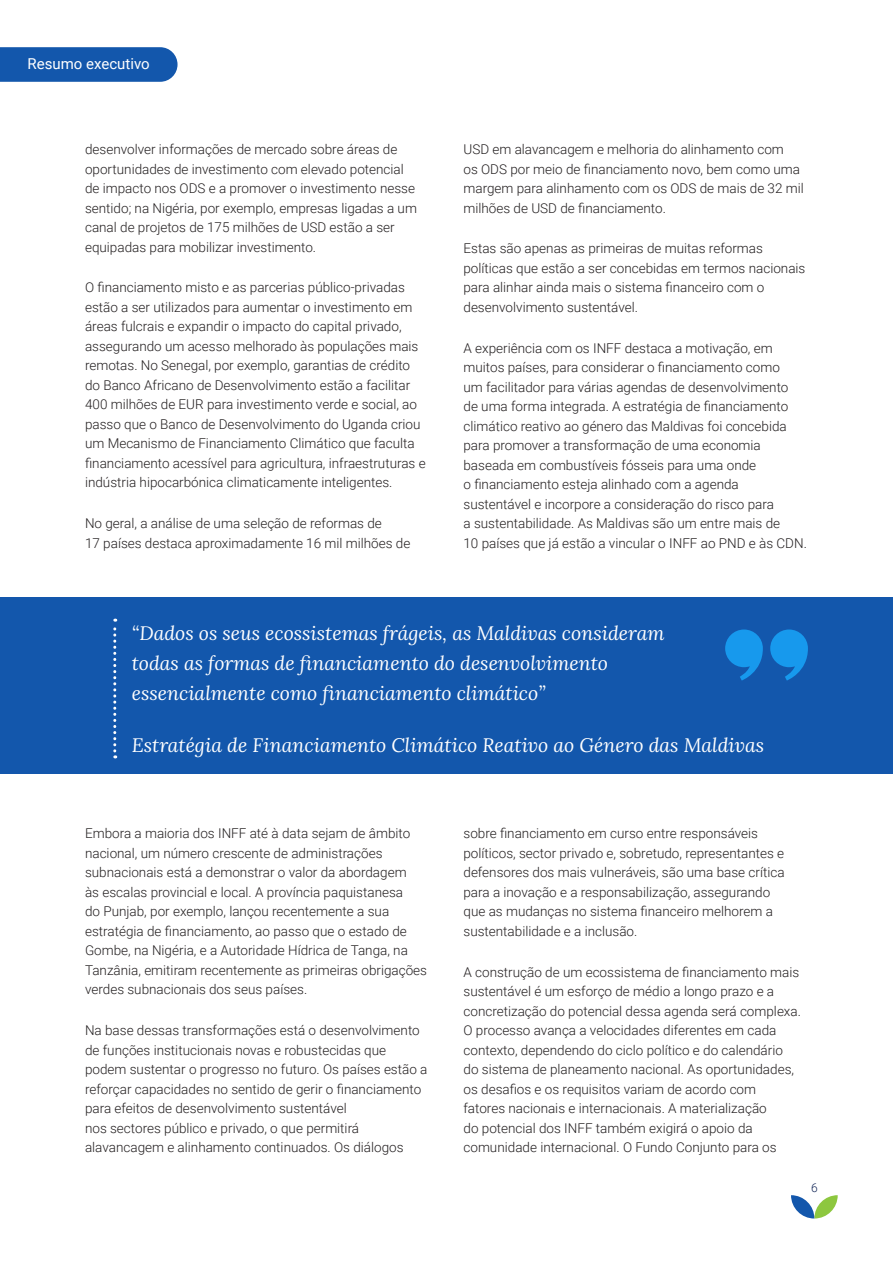
<style>
.page{position:relative;width:893px;height:1263px;background:#fff}
.page>*{position:absolute;margin:0;border:0;box-sizing:border-box;transform-origin:0 0}
.Quote-Ch-1{font:italic 19.5px/30px "Lora";color:#fff}
.t1{font:15px "Roboto";color:#fff}
.Body_text{font:300 13.5px/19.5px "Roboto";color:#231f20}
.t2{font:300 12px "Roboto";color:#0f2355}
</style>
<div class="page">
<svg style="left:791px;top:1195px;width:47px;height:23px"></svg>
<svg style="left:0;top:47px;width:178px;height:35px;background:#1b5cae"></svg>
<div style="left:0;top:598px;width:893px;height:176px;background:#1357ac"></div>
<svg style="left:113px;top:619px;width:3px;height:139px"></svg>
<svg style="left:725px;top:629px;width:38px;height:51px"></svg>
<svg style="left:770px;top:629px;width:38px;height:51px"></svg>
<p class="t1" style="left:28px;top:53px;width:124px">Resumo executivo</p>
<p class="Body_text" style="left:85px;top:139px;width:333px">desenvolver informações de mercado sobre áreas de oportunidades de investimento com elevado potencial de impacto nos ODS e a promover o investimento nesse sentido; na Nigéria, por exemplo, empresas ligadas a um canal de projetos de 175 milhões de USD estão a ser equipadas para mobilizar investimento.</p>
<p class="Body_text" style="left:85px;top:277px;width:342px">O financiamento misto e as parcerias público-privadas estão a ser utilizados para aumentar o investimento em áreas fulcrais e expandir o impacto do capital privado, assegurando um acesso melhorado às populações mais remotas. No Senegal, por exemplo, garantias de crédito do Banco Africano de Desenvolvimento estão a facilitar 400 milhões de EUR para investimento verde e social, ao passo que o Banco de Desenvolvimento do Uganda criou um Mecanismo de Financiamento Climático que faculta financiamento acessível para agricultura, infraestruturas e indústria hipocarbónica climaticamente inteligentes.</p>
<p class="Body_text" style="left:85px;top:513px;width:327px">No geral, a análise de uma seleção de reformas de<br>17 países destaca aproximadamente 16 mil milhões de</p>
<p class="Body_text" style="left:463px;top:139px;width:342px">USD em alavancagem e melhoria do alinhamento com<br>os ODS por meio de financiamento novo, bem como uma margem para alinhamento com os ODS de mais de 32 mil milhões de USD de financiamento.</p>
<p class="Body_text" style="left:463px;top:238px;width:343px">Estas são apenas as primeiras de muitas reformas políticas que estão a ser concebidas em termos nacionais para alinhar ainda mais o sistema financeiro com o desenvolvimento sustentável.</p>
<p class="Body_text" style="left:463px;top:338px;width:345px">A experiência com os INFF destaca a motivação, em muitos países, para considerar o financiamento como<br>um facilitador para várias agendas de desenvolvimento<br>de uma forma integrada. A estratégia de financiamento climático reativo ao género das Maldivas foi concebida para promover a transformação de uma economia baseada em combustíveis fósseis para uma onde<br>o financiamento esteja alinhado com a agenda sustentável e incorpore a consideração do risco para<br>a sustentabilidade. As Maldivas são um entre mais de<br>10 países que já estão a vincular o INFF ao PND e às CDN.</p>
<p class="Quote-Ch-1" style="left:132px;top:618px;width:534px">“Dados os seus ecossistemas frágeis, as Maldivas consideram todas as formas de financiamento do desenvolvimento essencialmente como financiamento climático”</p>
<p class="Quote-Ch-1" style="left:132px;top:729px;width:634px">Estratégia de Financiamento Climático Reativo ao Género das Maldivas</p>
<p class="Body_text" style="left:85px;top:823px;width:344px">Embora a maioria dos INFF até à data sejam de âmbito nacional, um número crescente de administrações subnacionais está a demonstrar o valor da abordagem<br>às escalas provincial e local. A província paquistanesa<br>do Punjab, por exemplo, lançou recentemente a sua estratégia de financiamento, ao passo que o estado de Gombe, na Nigéria, e a Autoridade Hídrica de Tanga, na Tanzânia, emitiram recentemente as primeiras obrigações verdes subnacionais dos seus países.</p>
<p class="Body_text" style="left:85px;top:1020px;width:344px">Na base dessas transformações está o desenvolvimento de funções institucionais novas e robustecidas que podem sustentar o progresso no futuro. Os países estão a reforçar capacidades no sentido de gerir o financiamento para efeitos de desenvolvimento sustentável<br>nos sectores público e privado, o que permitirá alavancagem e alinhamento continuados. Os diálogos</p>
<p class="Body_text" style="left:463px;top:823px;width:323px">sobre financiamento em curso entre responsáveis políticos, sector privado e, sobretudo, representantes e defensores dos mais vulneráveis, são uma base crítica para a inovação e a responsabilização, assegurando que as mudanças no sistema financeiro melhorem a sustentabilidade e a inclusão.</p>
<p class="Body_text" style="left:463px;top:961px;width:339px">A construção de um ecossistema de financiamento mais sustentável é um esforço de médio a longo prazo e a concretização do potencial dessa agenda será complexa.<br>O processo avança a velocidades diferentes em cada contexto, dependendo do ciclo político e do calendário do sistema de planeamento nacional. As oportunidades, os desafios e os requisitos variam de acordo com fatores nacionais e internacionais. A materialização<br>do potencial dos INFF também exigirá o apoio da comunidade internacional. O Fundo Conjunto para os</p>
<p class="t2" style="left:811px;top:1179px;width:8px">6</p>
</div>
